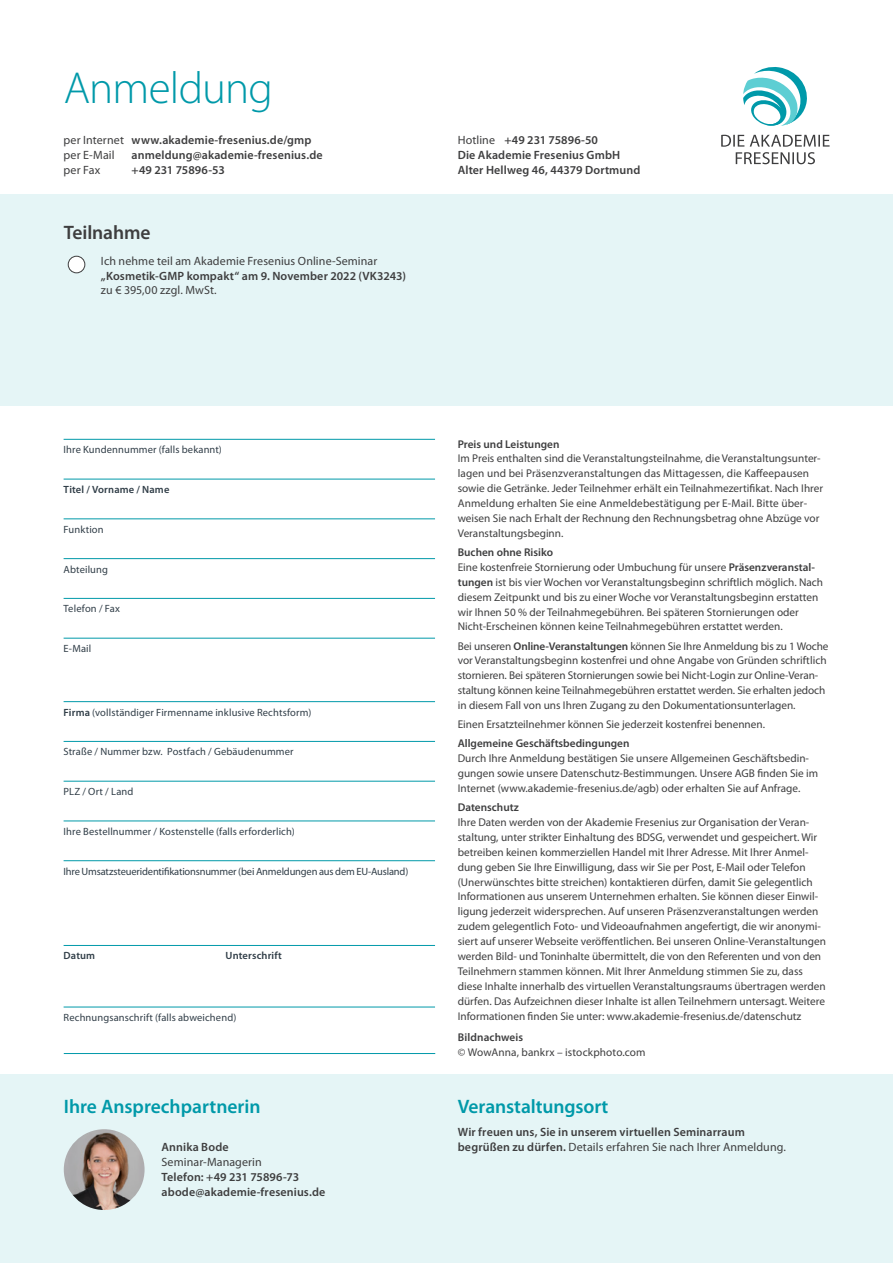
<style>
.page{position:relative;width:893px;height:1263px;background:#fff}
.page>*{position:absolute;margin:0;border:0;box-sizing:border-box;transform-origin:0 0}
.t1{font:300 45px "Myriad Pro";letter-spacing:-.015em;color:#0099a9}
.t2{font:600 19.5px "Myriad Pro";color:#0099a9}
.t3{font:600 19.5px "Myriad Pro";letter-spacing:-.01em;color:#3e3e3f}
.t4{font:600 12px/15px "Myriad Pro";letter-spacing:.01em;color:#3e3e3f}
.t5{font:12px/14.7px "Myriad Pro";letter-spacing:.005em;color:#3e3e3f}
.t6{font:11.25px/14.9px "Myriad Pro";color:#3e3e3f}
.t7{font:600 11.25px "Myriad Pro";color:#3e3e3f}
.t8{font:10.5px "Myriad Pro";letter-spacing:.01em;color:#313e48}
.t9{font:10.5px "Myriad Pro";letter-spacing:-.015em;color:#313e48}
.t10{font:600 10.5px "Myriad Pro";letter-spacing:.015em;color:#313e48}
.s1{font-weight:400}
.s2{font-weight:600}
</style>
<div class="page">
<div style="left:0;top:195px;width:893px;height:211px;background:#e5f5f6"></div>
<div style="left:0;top:1074px;width:893px;height:189px;background:#e5f5f6"></div>
<hr style="left:64px;top:1053px;width:371px;height:1px;background:#0099a9">
<hr style="left:64px;top:1007px;width:371px;height:1px;background:#0099a9">
<hr style="left:64px;top:945px;width:371px;height:1px;background:#0099a9">
<hr style="left:64px;top:439px;width:371px;height:1px;background:#0099a9">
<hr style="left:64px;top:479px;width:371px;height:1px;background:#0099a9">
<hr style="left:64px;top:519px;width:371px;height:1px;background:#0099a9">
<hr style="left:64px;top:558px;width:371px;height:1px;background:#0099a9">
<hr style="left:64px;top:598px;width:371px;height:1px;background:#0099a9">
<hr style="left:64px;top:638px;width:371px;height:1px;background:#0099a9">
<hr style="left:64px;top:741px;width:371px;height:1px;background:#0099a9">
<hr style="left:64px;top:781px;width:371px;height:1px;background:#0099a9">
<hr style="left:64px;top:821px;width:371px;height:1px;background:#0099a9">
<hr style="left:64px;top:860px;width:371px;height:1px;background:#0099a9">
<hr style="left:64px;top:701px;width:371px;height:1px;background:#0099a9">
<img style="left:64px;top:1129px;width:81px;height:81px;border-radius:40px">
<div style="left:68px;top:256px;width:17px;height:17px;background:#fff;border-radius:50%"></div>
<div style="left:68px;top:256px;width:17px;height:17px;border:1px solid #3e3e3f;border-radius:50%"></div>
<svg style="left:743px;top:67px;width:64px;height:59px"></svg>
<svg style="left:721px;top:135px;width:109px;height:29px"></svg>
<p class="t1" style="left:64px;top:61px;width:211px">Anmeldung</p>
<p class="t4" style="left:64px;top:132px;width:249px"><span class="s1">per Internet</span> www.akademie-fresenius.de/gmp</p>
<p class="t5" style="left:64px;top:147px;width:53px">per E-Mail</p>
<p class="t4" style="left:132px;top:147px;width:193px">anmeldung@akademie-fresenius.de</p>
<p class="t5" style="left:64px;top:162px;width:38px">per Fax</p>
<p class="t4" style="left:132px;top:162px;width:95px">+49 231 75896-53</p>
<h2 class="t3" style="left:64px;top:220px;width:88px">Teilnahme</h2>
<p class="t5" style="left:101px;top:253px;width:307px">Ich nehme teil am Akademie Fresenius Online-Seminar <span class="s2">„Kosmetik-GMP kompakt“ am 9. November 2022 (VK3243) </span>zu € 395,00 zzgl. MwSt.</p>
<p class="t4" style="left:458px;top:132px;width:184px"><span class="s1">Hotline</span> +49 231 75896-50<br>Die Akademie Fresenius GmbH<br>Alter Hellweg 46, 44379 Dortmund</p>
<p class="t8" style="left:64px;top:443px;width:160px">Ihre Kundennummer (falls bekannt)</p>
<p class="t10" style="left:64px;top:483px;width:107px">Titel / Vorname / Name</p>
<p class="t8" style="left:64px;top:523px;width:42px">Funktion</p>
<p class="t8" style="left:64px;top:563px;width:46px">Abteilung</p>
<p class="t8" style="left:64px;top:602px;width:58px">Telefon / Fax</p>
<p class="t8" style="left:64px;top:642px;width:29px">E-Mail</p>
<p class="t8" style="left:64px;top:706px;width:249px"><span class="s2">Firma</span> (vollständiger Firmenname inklusive Rechtsform)</p>
<p class="t8" style="left:64px;top:745px;width:232px">Straße / Nummer bzw. Postfach / Gebäudenummer</p>
<p class="t8" style="left:64px;top:785px;width:71px">PLZ / Ort / Land</p>
<p class="t8" style="left:64px;top:825px;width:233px">Ihre Bestellnummer / Kostenstelle (falls erforderlich)</p>
<p class="t9" style="left:64px;top:865px;width:346px">Ihre Umsatzsteueridentifikationsnummer (bei Anmeldungen aus dem EU-Ausland)</p>
<p class="t10" style="left:64px;top:949px;width:33px">Datum</p>
<p class="t10" style="left:226px;top:949px;width:58px">Unterschrift</p>
<p class="t8" style="left:64px;top:1011px;width:174px">Rechnungsanschrift (falls abweichend)</p>
<p class="t2" style="left:64px;top:1094px;width:198px">Ihre Ansprechpartnerin</p>
<p class="t4" style="left:162px;top:1139px;width:69px">Annika Bode</p>
<p class="t5" style="left:162px;top:1154px;width:102px">Seminar-Managerin</p>
<p class="t4" style="left:162px;top:1169px;width:139px">Telefon: +49 231 75896-73</p>
<p class="t4" style="left:162px;top:1184px;width:165px">abode@akademie-fresenius.de</p>
<p class="t7" style="left:458px;top:437px;width:103px">Preis und Leistungen</p>
<p class="t6" style="left:458px;top:451px;width:367px">Im Preis enthalten sind die Veranstaltungsteilnahme, die Veranstaltungsunter&shy;lagen und bei Präsenzveranstaltungen das Mittagessen, die Kaffeepausen sowie die Getränke. Jeder Teilnehmer erhält ein Teilnahmezertifikat. Nach Ihrer Anmeldung erhalten Sie eine Anmeldebestätigung per E-Mail. Bitte über&shy;weisen Sie nach Erhalt der Rechnung den Rechnungsbetrag ohne Abzüge vor Veranstaltungsbeginn.</p>
<p class="t7" style="left:458px;top:545px;width:97px">Buchen ohne Risiko</p>
<p class="t6" style="left:458px;top:559px;width:367px">Eine kostenfreie Stornierung oder Umbuchung für unsere <span class="s2">Präsenzveranstal&shy;tungen</span> ist bis vier Wochen vor Veranstaltungsbeginn schriftlich möglich. Nach diesem Zeitpunkt und bis zu einer Woche vor Veranstaltungsbeginn erstatten wir Ihnen 50 % der Teilnahmegebühren. Bei späteren Stornierungen oder Nicht-Erscheinen können keine Teilnahmegebühren erstattet werden.</p>
<p class="t6" style="left:458px;top:638px;width:372px">Bei unseren <span class="s2">Online-Veranstaltungen</span> können Sie Ihre Anmeldung bis zu 1 Woche vor Veranstaltungsbeginn kostenfrei und ohne Angabe von Gründen schriftlich stornieren. Bei späteren Stornierungen sowie bei Nicht-Login zur Online-Veran&shy;staltung können keine Teilnahmegebühren erstattet werden. Sie erhalten jedoch in diesem Fall von uns Ihren Zugang zu den Dokumentationsunterlagen.</p>
<p class="t6" style="left:458px;top:717px;width:309px">Einen Ersatzteilnehmer können Sie jederzeit kostenfrei benennen.</p>
<p class="t7" style="left:458px;top:736px;width:173px">Allgemeine Geschäftsbedingungen</p>
<p class="t6" style="left:458px;top:751px;width:362px">Durch Ihre Anmeldung bestätigen Sie unsere Allgemeinen Geschäftsbedin&shy;gungen sowie unsere Datenschutz-Bestimmungen. Unsere AGB finden Sie im<br>Internet (www.akademie-fresenius.de/agb) oder erhalten Sie auf Anfrage.</p>
<p class="t7" style="left:458px;top:800px;width:63px">Datenschutz</p>
<p class="t6" style="left:458px;top:815px;width:370px">Ihre Daten werden von der Akademie Fresenius zur Organisation der Veran&shy;staltung, unter strikter Einhaltung des BDSG, verwendet und gespeichert. Wir betreiben keinen kommerziellen Handel mit Ihrer Adresse. Mit Ihrer Anmel&shy;dung geben Sie Ihre Einwilligung, dass wir Sie per Post, E-Mail oder Telefon (Unerwünschtes bitte streichen) kontaktieren dürfen, damit Sie gelegentlich Informationen aus unserem Unternehmen erhalten. Sie können dieser Einwil&shy;ligung jederzeit widersprechen. Auf unseren Präsenzveranstaltungen werden zudem gelegentlich Foto- und Videoaufnahmen angefertigt, die wir anonymi&shy;siert auf unserer Webseite veröffentlichen. Bei unseren Online-Veranstaltungen werden Bild- und Toninhalte übermittelt, die von den Referenten und von den Teilnehmern stammen können. Mit Ihrer Anmeldung stimmen Sie zu, dass diese Inhalte innerhalb des virtuellen Veranstaltungsraums übertragen werden dürfen. Das Aufzeichnen dieser Inhalte ist allen Teilnehmern untersagt. Weitere Informationen finden Sie unter: www.akademie-fresenius.de/datenschutz</p>
<p class="t7" style="left:458px;top:1029px;width:67px">Bildnachweis</p>
<p class="t6" style="left:458px;top:1044px;width:189px">© WowAnna, bankrx – istockphoto.com</p>
<p class="t2" style="left:458px;top:1094px;width:152px">Veranstaltungsort</p>
<p class="t4" style="left:458px;top:1124px;width:330px">Wir freuen uns, Sie in unserem virtuellen Seminarraum begrüßen zu dürfen. <span class="s1">Details erfahren Sie nach Ihrer Anmeldung.</span></p>
</div>
